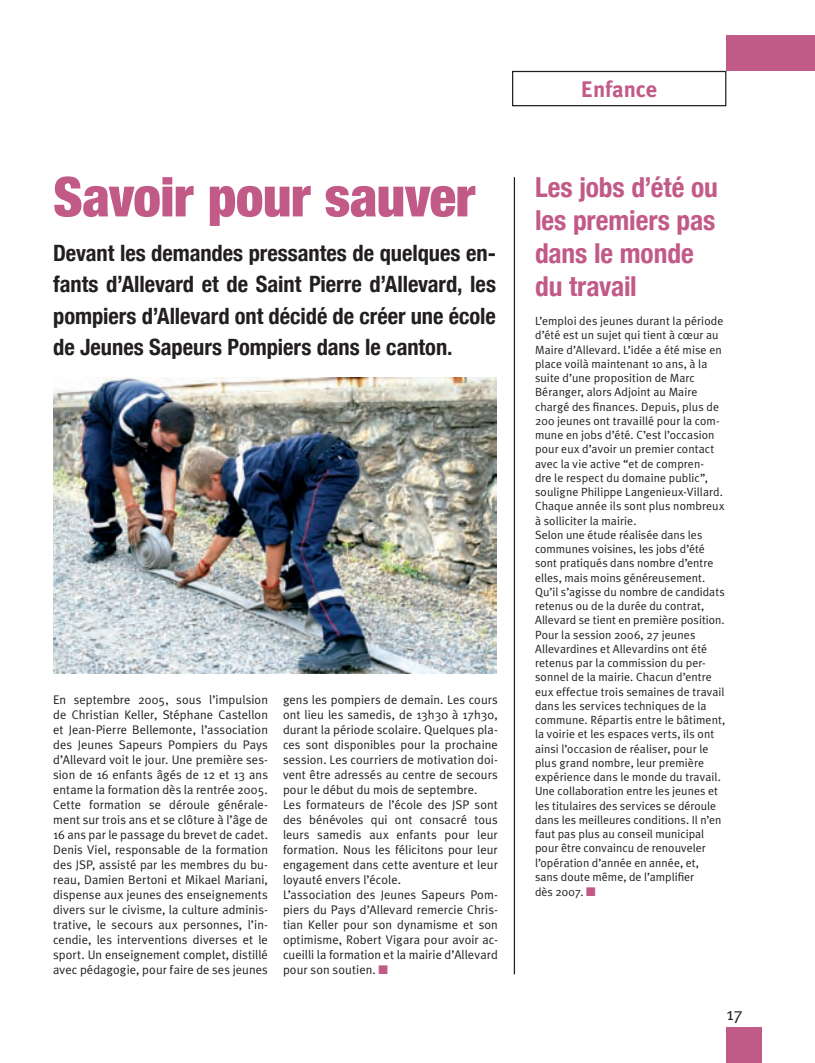
<style>
.page{position:relative;width:815px;height:1063px;background:#fff}
.page>*{position:absolute;margin:0;border:0;box-sizing:border-box;transform-origin:0 0}
.t1{font:900 condensed 55px "Helvetica Neue";letter-spacing:-.01em;color:#c25a88}
.t2{font:700 condensed 27.5px/33px "Helvetica Neue";letter-spacing:-.005em;color:#c25a88}
.t3{font:700 condensed 22.5px/31.2px "Helvetica Neue";letter-spacing:-.005em;color:#231f20;text-align:justify}
.t4{font:700 22.5px "Meta Plus";color:#c25a88}
.t5{font:17.5px "Meta Plus Normal";color:#231f20}
.t6{font:12.5px/15px "Meta Plus Normal";letter-spacing:.005em;color:#231f20;text-align:justify}
.t7{font:11.88px/14.2px "Meta Plus Normal";letter-spacing:.005em;color:#231f20}
.s1{color:#c25a88}
</style>
<div class="page">
<div style="left:726px;top:35px;width:89px;height:36px;background:#c25a88"></div>
<div style="left:512px;top:71px;width:214px;height:35px;border:1px solid #231f20"></div>
<div style="left:726px;top:1028px;width:36px;height:35px;background:#c25a88"></div>
<img style="left:53px;top:377px;width:443px;height:297px">
<hr style="left:514px;top:177px;width:1px;height:797px;background:#231f20">
<h1 class="t1" style="left:53px;top:163px;width:423px">Savoir pour sauver</h1>
<h3 class="t3" style="left:53px;top:237px;width:444px">Devant les demandes pressantes de quelques en&shy;fants d’Allevard et de Saint Pierre d’Allevard, les pompiers d’Allevard ont décidé de créer une école de Jeunes Sapeurs Pompiers dans le canton.</h3>
<p class="t6" style="left:53px;top:692px;width:216px">En septembre 2005, sous l’impulsion de Christian Keller, Stéphane Castellon et Jean-Pierre Bellemonte, l’association des Jeunes Sapeurs Pompiers du Pays d’Allevard voit le jour. Une première ses&shy;sion de 16 enfants âgés de 12 et 13 ans entame la formation dès la rentrée 2005.<br>Cette formation se déroule générale&shy;ment sur trois ans et se clôture à l’âge de 16 ans par le passage du brevet de cadet.<br>Denis Viel, responsable de la formation des JSP, assisté par les membres du bu&shy;reau, Damien Bertoni et Mikael Mariani, dispense aux jeunes des enseignements divers sur le civisme, la culture adminis&shy;trative, le secours aux personnes, l’in&shy;cendie, les interventions diverses et le sport. Un enseignement complet, distillé avec pédagogie, pour faire de ses jeunes</p>
<p class="t6" style="left:283px;top:692px;width:216px;text-align:left">gens les pompiers de demain. Les cours ont lieu les samedis, de 13h30 à 17h30, durant la période scolaire. Quelques pla&shy;ces sont disponibles pour la prochaine session. Les courriers de motivation doi&shy;vent être adressés au centre de secours pour le début du mois de septembre.<br>Les formateurs de l’école des JSP sont des bénévoles qui ont consacré tous leurs samedis aux enfants pour leur formation. Nous les félicitons pour leur engagement dans cette aventure et leur loyauté envers l’école.<br>L’association des Jeunes Sapeurs Pom&shy;piers du Pays d’Allevard remercie Chris&shy;tian Keller pour son dynamisme et son optimisme, Robert Vigara pour avoir ac&shy;cueilli la formation et la mairie d’Allevard pour son soutien. <span class="s1">■</span></p>
<h3 class="t4" style="left:581px;top:77px;width:78px">Enfance</h3>
<h2 class="t2" style="left:535px;top:170px;width:184px">Les jobs d’été ou les premiers pas dans le monde du travail</h2>
<p class="t7" style="left:535px;top:314px;width:192px">L’emploi des jeunes durant la période d’été est un sujet qui tient à cœur au Maire d’Allevard. L’idée a été mise en place voilà maintenant 10 ans, à la suite d’une proposition de Marc Béranger, alors Adjoint au Maire chargé des finances. Depuis, plus de 200 jeunes ont travaillé pour la com&shy;mune en jobs d’été. C’est l’occasion pour eux d’avoir un premier contact avec la vie active “et de compren-<br>dre le respect du domaine public”, souligne Philippe Langenieux-Villard.<br>Chaque année ils sont plus nombreux à solliciter la mairie.<br>Selon une étude réalisée dans les communes voisines, les jobs d’été sont pratiqués dans nombre d’entre elles, mais moins généreusement.<br>Qu’il s’agisse du nombre de candidats retenus ou de la durée du contrat, Allevard se tient en première position.<br>Pour la session 2006, 27 jeunes Allevardines et Allevardins ont été retenus par la commission du per&shy;sonnel de la mairie. Chacun d’entre eux effectue trois semaines de travail dans les services techniques de la commune. Répartis entre le bâtiment, la voirie et les espaces verts, ils ont ainsi l’occasion de réaliser, pour le plus grand nombre, leur première expérience dans le monde du travail.<br>Une collaboration entre les jeunes et les titulaires des services se déroule dans les meilleures conditions. Il n’en faut pas plus au conseil municipal pour être convaincu de renouveler l’opération d’année en année, et, sans doute même, de l’amplifier<br>dès 2007. <span class="s1">■</span></p>
<h3 class="t5" style="left:726px;top:1004px;width:18px">17</h3>
</div>
